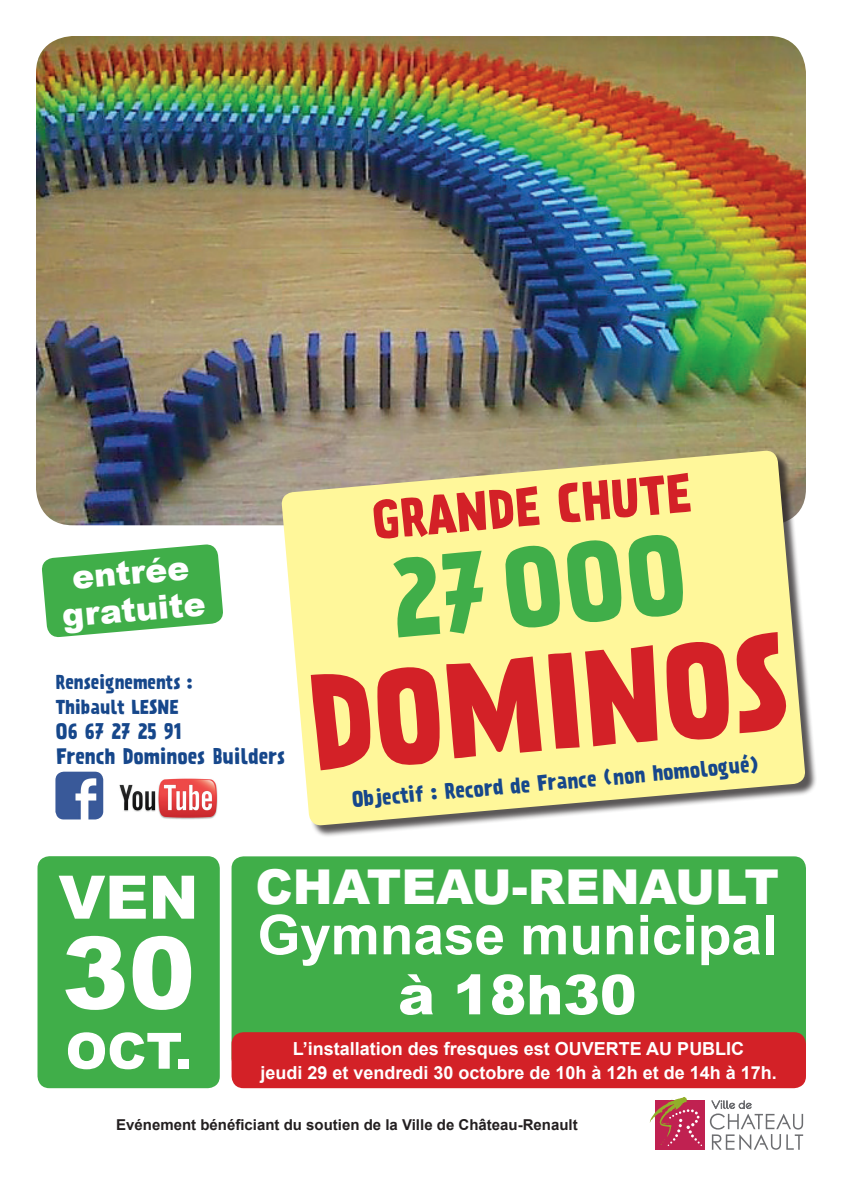
<style>
.page{position:relative;width:842px;height:1191px;background:#fff}
.page>*{position:absolute;margin:0;border:0;box-sizing:border-box;transform-origin:0 0}
.t1{font:700 120px "Prater Sans Two";color:#d32127}
.t2{font:700 100px "Prater Sans Two";color:#40ae49}
.t3{font:900 100px "Arial";color:#fff}
.t4{font:900 60px "Arial";color:#fff}
.t5{font:700 55px "Arial";color:#fff}
.t6{font:900 55px "Arial";color:#fff}
.t7{font:900 50px "Arial";color:#fff}
.t8{font:700 49px "Prater Sans Two";color:#d32127}
.t9{font:900 48px "Arial";color:#fff}
.t10{font:900 33px/37px "Arial";color:#fff;text-align:center}
.t11{font:700 20px "Prater Sans Two";color:#16478b}
.t12{font:700 18px/24px "Arial";color:#fff;text-align:center}
.t13{font:700 18px/25px "Prater Sans Two";color:#16478b}
.t14{font:700 15px "Arial";color:#231f20}
</style>
<div class="page">
<div style="left:232px;top:856px;width:574px;height:214px;background:#40ae49;border-radius:12px"></div>
<img style="left:36px;top:36px;width:770px;height:489px">
<div style="left:283px;top:452px;width:534px;height:385px;background:#231f20;opacity:.75"></div>
<svg style="left:281px;top:450px;width:525px;height:376px;background:#f5ed9d"></svg>
<div style="left:38px;top:856px;width:182px;height:232px;background:#40ae49;border-radius:12px"></div>
<div style="left:232px;top:1032px;width:574px;height:56px;background:#d32127;border-radius:12px"></div>
<svg style="left:710px;top:1100px;width:93px;height:49px"></svg>
<div style="left:656px;top:1100px;width:49px;height:49px;background:#c02151"></div>
<svg style="left:650px;top:1097px;width:52px;height:49px"></svg>
<img style="left:55px;top:771px;width:48px;height:48px">
<img style="left:119px;top:778px;width:99px;height:42px">
<svg style="left:42px;top:544px;width:181px;height:93px"></svg>
<h3 class="t10" style="left:57px;top:559px;width:145px;rotate:-5deg">entrée gratuite</h3>
<p class="t13" style="left:55px;top:669px;width:139px">Renseignements :<br>Thibault LESNE</p>
<p class="t11" style="left:55px;top:718px;width:128px">06 67 27 25 91</p>
<p class="t11" style="left:56px;top:743px;width:231px">French Dominoes Builders</p>
<h3 class="t8" style="left:369px;top:489px;width:321px;rotate:-5deg">Grande chute</h3>
<h2 class="t2" style="left:384px;top:535px;width:299px;rotate:-5deg">27 000</h2>
<h1 class="t1" style="left:303px;top:647px;width:481px;rotate:-5deg">Dominos</h1>
<p class="t11" style="left:351px;top:787px;width:410px;rotate:-5deg">Objectif : Record de France (non homologué)</p>
<h3 class="t9" style="left:255px;top:852px;width:525px">CHATEAU-RENAULT</h3>
<h3 class="t5" style="left:257px;top:898px;width:521px">Gymnase municipal</h3>
<h3 class="t6" style="left:398px;top:954px;width:240px">à 18h30</h3>
<h3 class="t4" style="left:59px;top:853px;width:141px">VEN</h3>
<h2 class="t3" style="left:62px;top:900px;width:135px">30</h2>
<h3 class="t7" style="left:66px;top:1014px;width:127px">OCT.</h3>
<p class="t12" style="left:260px;top:1037px;width:518px">L’installation des fresques est ouverte au public<br>jeudi 29 et vendredi 30 octobre de 10h à 12h et de 14h à 17h.</p>
<p class="t14" style="left:116px;top:1115px;width:463px">Evénement bénéficiant du soutien de la Ville de Château-Renault</p>
</div>
